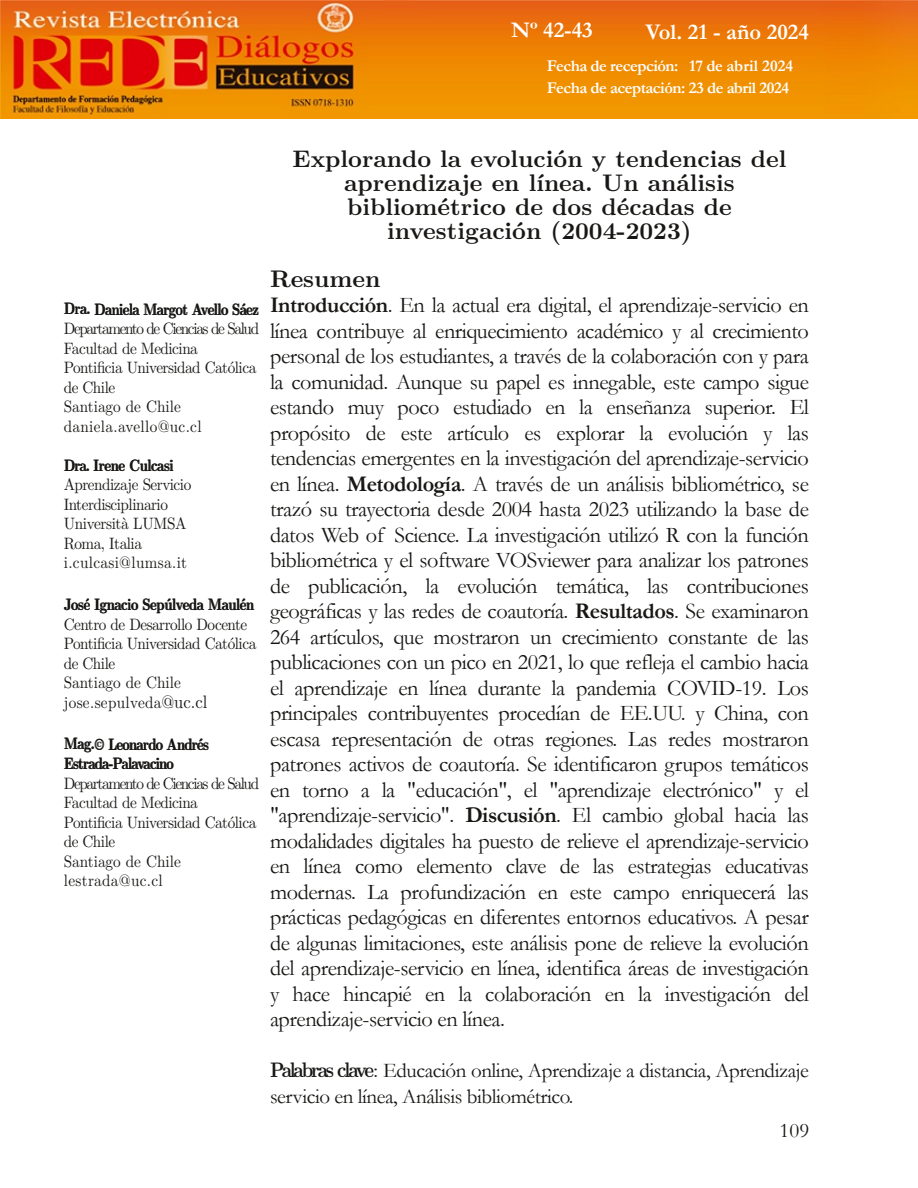
<style>
.page{position:relative;width:918px;height:1188px;background:#fff}
.page>*{position:absolute;margin:0;border:0;box-sizing:border-box;transform-origin:0 0}
.t1{font:700 24px/24px "LM Roman 10";color:#181715;text-align:center}
.t2{font:22.5px/25.5px "Garamond";letter-spacing:-.025em;color:#181715;text-align:justify}
.t3{font:700 22.5px "Garamond";color:#fff}
.t4{font:21px/25.5px "Garamond";letter-spacing:-.02em;color:#181715}
.t5{font:16.5px/19.5px "LM Roman 10";letter-spacing:-.03em;color:#181715;scale:.92 1}
.t6{font:700 16.5px/19.5px "LM Roman 10";letter-spacing:-.04em;color:#181715;scale:.76 1}
.t7{font:700 16.5px/22.5px "Garamond";letter-spacing:-.025em;color:#fff}
.t8{font:700 16.5px "LM Roman 10";letter-spacing:-.04em;color:#181715;scale:.77 1}
.s1{font-size:18px}
.s2{font-weight:700}
.s3{font-family:"LM Roman 10";font-weight:700}
</style>
<div class="page">
<img style="left:0;top:0;width:918px;height:118px">
<p class="t3" style="left:511px;top:18px;width:83px">Nº 42-43</p>
<p class="t3" style="left:646px;top:19px;width:165px">Vol. 21 - año 2024</p>
<p class="t7" style="left:547px;top:54px;width:248px">Fecha de recepción: 17 de abril 2024<br>Fecha de aceptación: 23 de abril 2024</p>
<p class="t6" style="left:64px;top:298px;width:258px">Dra. Daniela Margot Avello Sáez</p>
<p class="t5" style="left:64px;top:318px;width:214px">Departamento de Ciencias de Salud<br>Facultad de Medicina<br>Pontificia Universidad Católica de Chile<br>Santiago de Chile daniela.avello@uc.cl</p>
<p class="t8" style="left:64px;top:452px;width:144px">Dra. Irene Culcasi</p>
<p class="t5" style="left:64px;top:474px;width:140px">Aprendizaje Servicio<br>Interdisciplinario<br>Università LUMSA<br>Roma, Italia i.culcasi@lumsa.it</p>
<p class="t8" style="left:64px;top:591px;width:249px">José Ignacio Sepúlveda Maulén</p>
<p class="t5" style="left:64px;top:613px;width:211px">Centro de Desarrollo Docente<br>Pontificia Universidad Católica de Chile<br>Santiago de Chile jose.sepulveda<span class="s1">@uc.cl</span></p>
<p class="t6" style="left:64px;top:733px;width:192px">Mag.© Leonardo Andrés<br>Estrada-Palavacino</p>
<p class="t5" style="left:64px;top:772px;width:214px">Departamento de Ciencias de Salud<br>Facultad de Medicina<br>Pontificia Universidad Católica de Chile<br>Santiago de Chile lestrada@uc.cl</p>
<p class="t1" style="left:293px;top:145px;width:495px">Explorando la evolución y tendencias del aprendizaje en línea. Un análisis bibliométrico de dos décadas de investigación (2004-2023)</p>
<p class="t1" style="left:270px;top:265px;width:112px">Resumen</p>
<p class="t2" style="left:270px;top:293px;width:540px"><span class="s2">Introducción</span>. En la actual era digital, el aprendizaje-servicio en línea contribuye al enriquecimiento académico y al crecimiento personal de los estudiantes, a través de la colaboración con y para la comunidad. Aunque su papel es innegable, este campo sigue estando muy poco estudiado en la enseñanza superior. El propósito de este artículo es explorar la evolución y las tendencias emergentes en la investigación del aprendizaje-servicio en línea. <span class="s2">Metodología</span>. A través de un análisis bibliométrico, se trazó su trayectoria desde 2004 hasta 2023 utilizando la base de datos Web of Science. La investigación utilizó R con la función bibliométrica y el software VOSviewer para analizar los patrones de publicación, la evolución temática, las contribuciones geográficas y las redes de coautoría. <span class="s2">Resultados</span>. Se examinaron 264 artículos, que mostraron un crecimiento constante de las publicaciones con un pico en 2021, lo que refleja el cambio hacia el aprendizaje en línea durante la pandemia COVID-19. Los principales contribuyentes procedían de EE.UU. y China, con escasa representación de otras regiones. Las redes mostraron patrones activos de coautoría. Se identificaron grupos temáticos en torno a la "educación", el "aprendizaje electrónico" y el "aprendizaje-servicio". <span class="s2">Discusión</span>. El cambio global hacia las modalidades digitales ha puesto de relieve el aprendizaje-servicio en línea como elemento clave de las estrategias educativas modernas. La profundización en este campo enriquecerá las prácticas pedagógicas en diferentes entornos educativos. A pesar de algunas limitaciones, este análisis pone de relieve la evolución del aprendizaje-servicio en línea, identifica áreas de investigación y hace hincapié en la colaboración en la investigación del aprendizaje-servicio en línea.</p>
<p class="t4" style="left:270px;top:1058px;width:540px"><span class="s3">Palabras clave</span>: Educación online, Aprendizaje a distancia, Aprendizaje servicio en línea, Análisis bibliométrico.</p>
<p class="t4" style="left:780px;top:1118px;width:31px">109</p>
</div>
